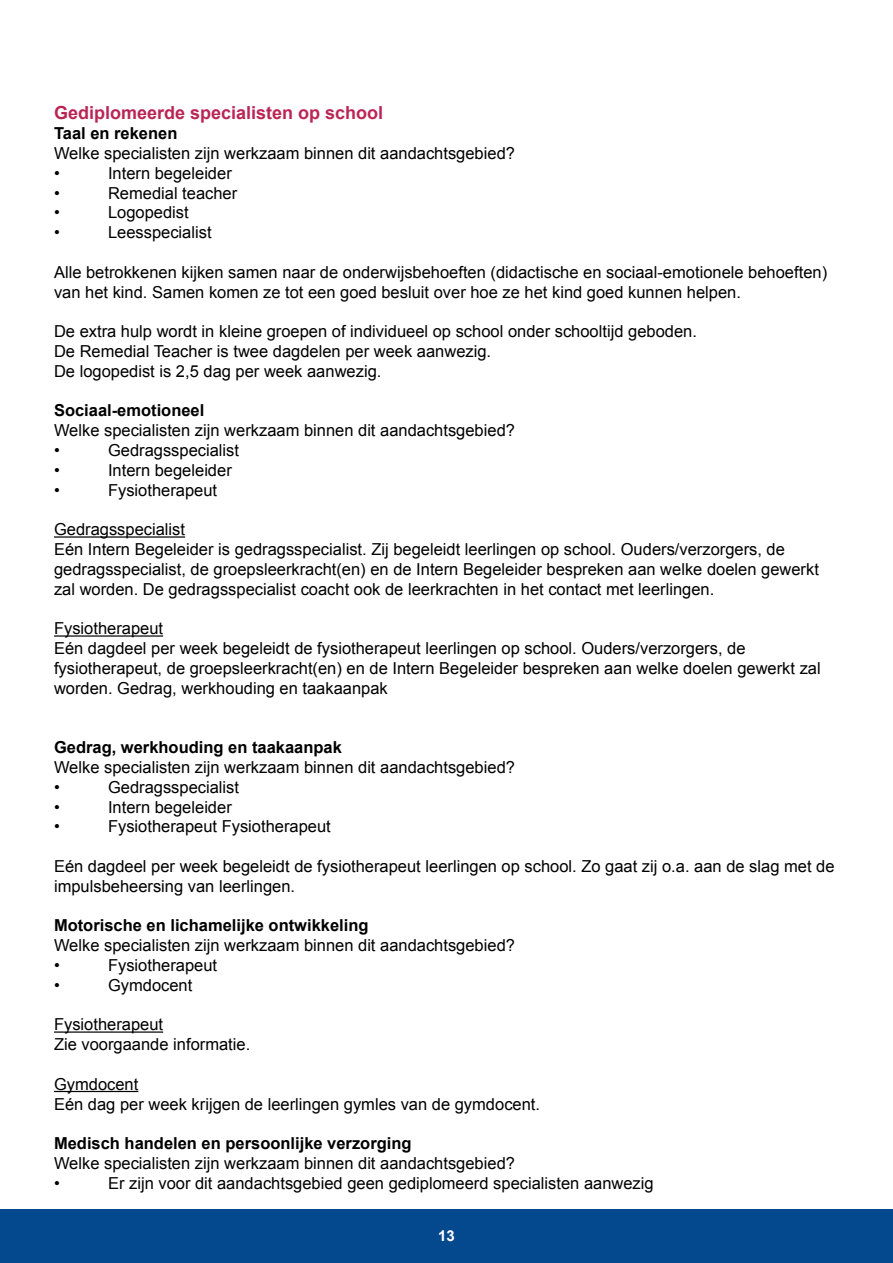
<style>
.page{position:relative;width:893px;height:1263px;background:#fff}
.page>*{position:absolute;margin:0;border:0;box-sizing:border-box;transform-origin:0 0}
.t1{font:700 18px "Arial";color:#b92656}
.t2{font:16.5px/19.8px "Arial";color:#000}
.t3{font:700 16.5px "Arial";color:#000}
.t4{font:700 15px "Arial";color:#fff}
</style>
<div class="page">
<div style="left:0;top:1209px;width:893px;height:54px;background:#04488d"></div>
<hr style="left:54px;top:536px;width:131px;height:2px;background:#000">
<hr style="left:54px;top:635px;width:109px;height:2px;background:#000">
<hr style="left:54px;top:1031px;width:109px;height:2px;background:#000">
<hr style="left:54px;top:1091px;width:84px;height:1px;background:#000">
<p class="t1" style="left:54px;top:101px;width:331px">Gediplomeerde specialisten op school</p>
<p class="t3" style="left:54px;top:123px;width:125px">Taal en rekenen</p>
<p class="t2" style="left:54px;top:143px;width:462px">Welke specialisten zijn werkzaam binnen dit aandachtsgebied? •</p>
<p class="t2" style="left:108px;top:163px;width:125px">Intern begeleider</p>
<p class="t2" style="left:54px;top:183px;width:7px">•</p>
<p class="t2" style="left:108px;top:183px;width:131px">Remedial teacher</p>
<p class="t2" style="left:54px;top:203px;width:7px">•</p>
<p class="t2" style="left:108px;top:203px;width:82px">Logopedist</p>
<p class="t2" style="left:54px;top:223px;width:7px">•</p>
<p class="t2" style="left:108px;top:223px;width:105px">Leesspecialist</p>
<p class="t2" style="left:54px;top:262px;width:775px">Alle betrokkenen kijken samen naar de onderwijsbehoeften (didactische en sociaal-emotionele behoeften) van het kind. Samen komen ze tot een goed besluit over hoe ze het kind goed kunnen helpen.</p>
<p class="t2" style="left:54px;top:322px;width:644px">De extra hulp wordt in kleine groepen of individueel op school onder schooltijd geboden.<br>De Remedial Teacher is twee dagdelen per week aanwezig.<br>De logopedist is 2,5 dag per week aanwezig.</p>
<p class="t3" style="left:54px;top:400px;width:152px">Sociaal-emotioneel</p>
<p class="t2" style="left:54px;top:421px;width:462px">Welke specialisten zijn werkzaam binnen dit aandachtsgebied? •</p>
<p class="t2" style="left:108px;top:440px;width:133px">Gedragsspecialist</p>
<p class="t2" style="left:54px;top:460px;width:7px">•</p>
<p class="t2" style="left:108px;top:460px;width:125px">Intern begeleider</p>
<p class="t2" style="left:54px;top:480px;width:7px">•</p>
<p class="t2" style="left:108px;top:480px;width:111px">Fysiotherapeut</p>
<p class="t2" style="left:54px;top:520px;width:766px">Gedragsspecialist<br>Eén Intern Begeleider is gedragsspecialist. Zij begeleidt leerlingen op school. Ouders/verzorgers, de gedragsspecialist, de groepsleerkracht(en) en de Intern Begeleider bespreken aan welke doelen gewerkt zal worden. De gedragsspecialist coacht ook de leerkrachten in het contact met leerlingen.</p>
<p class="t2" style="left:54px;top:619px;width:768px">Fysiotherapeut<br>Eén dagdeel per week begeleidt de fysiotherapeut leerlingen op school. Ouders/verzorgers, de fysiotherapeut, de groepsleerkracht(en) en de Intern Begeleider bespreken aan welke doelen gewerkt zal worden. Gedrag, werkhouding en taakaanpak</p>
<p class="t3" style="left:54px;top:736px;width:289px">Gedrag, werkhouding en taakaanpak</p>
<p class="t2" style="left:54px;top:757px;width:462px">Welke specialisten zijn werkzaam binnen dit aandachtsgebied? •</p>
<p class="t2" style="left:108px;top:777px;width:133px">Gedragsspecialist</p>
<p class="t2" style="left:54px;top:797px;width:7px">•</p>
<p class="t2" style="left:108px;top:797px;width:125px">Intern begeleider</p>
<p class="t2" style="left:54px;top:817px;width:7px">•</p>
<p class="t2" style="left:108px;top:817px;width:224px">Fysiotherapeut Fysiotherapeut</p>
<p class="t2" style="left:54px;top:856px;width:782px">Eén dagdeel per week begeleidt de fysiotherapeut leerlingen op school. Zo gaat zij o.a. aan de slag met de impulsbeheersing van leerlingen.</p>
<p class="t3" style="left:54px;top:915px;width:316px">Motorische en lichamelijke ontwikkeling</p>
<p class="t2" style="left:54px;top:935px;width:462px">Welke specialisten zijn werkzaam binnen dit aandachtsgebied? •</p>
<p class="t2" style="left:108px;top:955px;width:111px">Fysiotherapeut</p>
<p class="t2" style="left:54px;top:975px;width:7px">•</p>
<p class="t2" style="left:108px;top:975px;width:86px">Gymdocent</p>
<p class="t2" style="left:54px;top:1015px;width:198px">Fysiotherapeut<br>Zie voorgaande informatie.</p>
<p class="t2" style="left:54px;top:1074px;width:488px">Gymdocent<br>Eén dag per week krijgen de leerlingen gymles van de gymdocent.</p>
<p class="t3" style="left:54px;top:1132px;width:359px">Medisch handelen en persoonlijke verzorging</p>
<p class="t2" style="left:54px;top:1153px;width:462px">Welke specialisten zijn werkzaam binnen dit aandachtsgebied? •</p>
<p class="t2" style="left:108px;top:1173px;width:547px">Er zijn voor dit aandachtsgebied geen gediplomeerd specialisten aanwezig</p>
<p class="t4" style="left:438px;top:1226px;width:18px">13</p>
</div>
